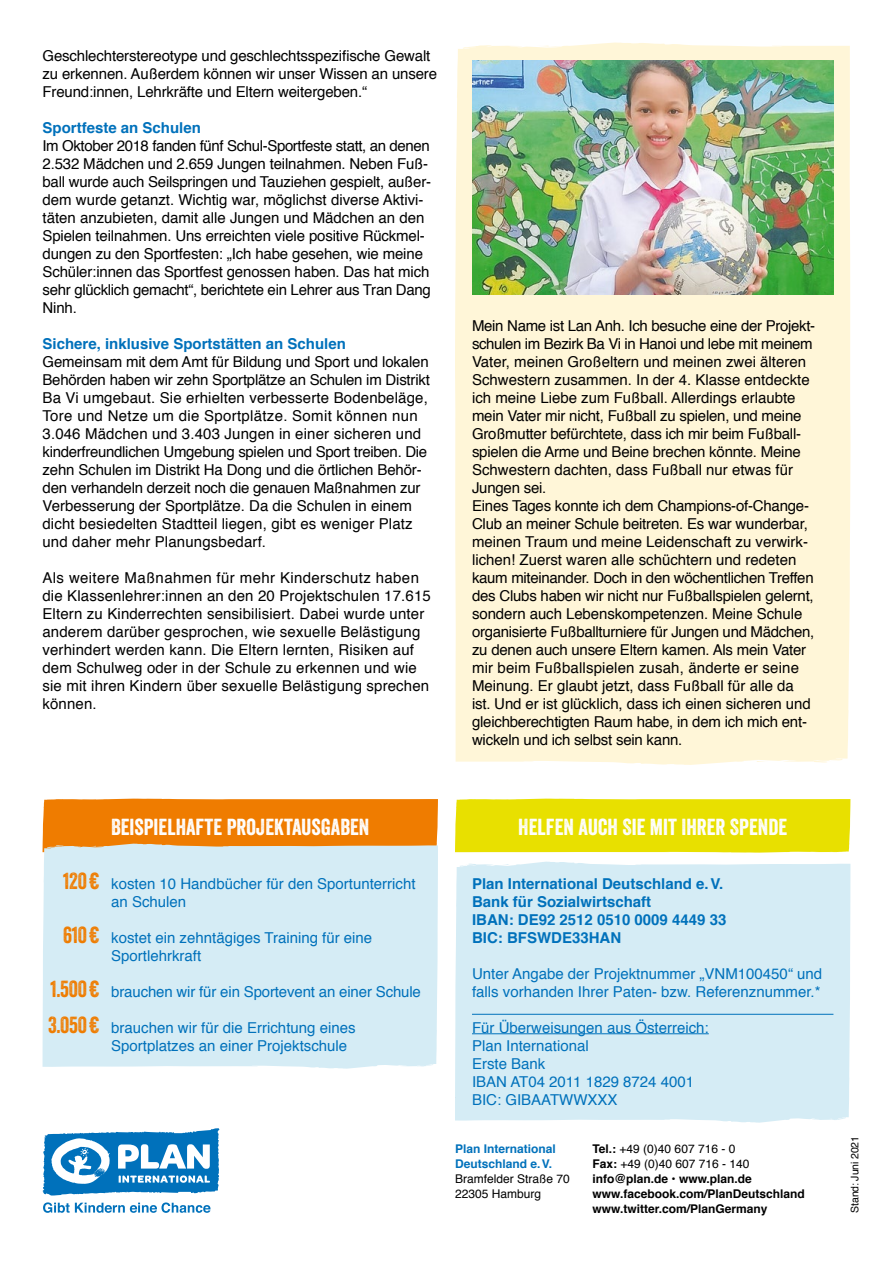
<style>
.page{position:relative;width:893px;height:1263px;background:#fff}
.page>*{position:absolute;margin:0;border:0;box-sizing:border-box;transform-origin:0 0}
.t1{font:22.5px "Veneer";color:#fff}
.t2{font:22.5px/36px "Veneer";letter-spacing:-.015em;color:#ef7c00}
.t3{font:15px/18px "Helvetica";letter-spacing:-.01em;color:#000}
.t4{font:15px/18px "Helvetica";color:#0071bb}
.t5{font:15px/18px "Helvetica";letter-spacing:.01em;color:#000}
.t6{font:700 15px/18px "Helvetica";color:#0071bb}
.t7{font:700 12px/15px "Helvetica";color:#000}
.t8{font:700 12px/15px "Helvetica";color:#0071bb}
.t9{font:12px/15px "Helvetica";color:#000}
.t10{font:10.5px "Helvetica";letter-spacing:-.015em;color:#000}
.s1{font-weight:400}
</style>
<div class="page">
<svg style="left:42px;top:1128px;width:178px;height:67px"></svg>
<svg style="left:43px;top:1202px;width:167px;height:11px"></svg>
<div style="left:455px;top:799px;width:395px;height:54px;background:#e8e000"></div>
<div style="left:43px;top:799px;width:395px;height:44px;background:#ef7c00"></div>
<div style="left:455px;top:861px;width:395px;height:262px;background:#d5ecf5"></div>
<hr style="left:472px;top:1033px;width:237px;height:1px;background:#0071bb">
<hr style="left:472px;top:1014px;width:361px;height:1px;background:#0071bb">
<div style="left:43px;top:843px;width:395px;height:226px;background:#d5ecf5"></div>
<div style="left:455px;top:42px;width:395px;height:723px;background:#fff6d8"></div>
<img style="left:472px;top:61px;width:361px;height:234px">
<p class="t3" style="left:43px;top:47px;width:396px">Geschlechterstereotype und geschlechtsspezifische Gewalt zu erkennen. Außerdem können wir unser Wissen an unsere<br>Freund:innen, Lehrkräfte und Eltern weitergeben.“</p>
<p class="t6" style="left:43px;top:118px;width:160px">Sportfeste an Schulen</p>
<p class="t3" style="left:43px;top:137px;width:390px">Im Oktober 2018 fanden fünf Schul-Sportfeste statt, an denen 2.532 Mädchen und 2.659 Jungen teilnahmen. Neben Fuß&shy;ball wurde auch Seilspringen und Tauziehen gespielt, außer&shy;dem wurde getanzt. Wichtig war, möglichst diverse Aktivi&shy;täten anzubieten, damit alle Jungen und Mädchen an den Spielen teilnahmen. Uns erreichten viele positive Rückmel&shy;dungen zu den Sportfesten: „Ich habe gesehen, wie meine Schüler:innen das Sportfest genossen haben. Das hat mich sehr glücklich gemacht“, berichtete ein Lehrer aus Tran Dang Ninh.</p>
<p class="t6" style="left:43px;top:334px;width:305px">Sichere, inklusive Sportstätten an Schulen</p>
<p class="t3" style="left:43px;top:353px;width:389px">Gemeinsam mit dem Amt für Bildung und Sport und lokalen Behörden haben wir zehn Sportplätze an Schulen im Distrikt Ba Vi umgebaut. Sie erhielten verbesserte Bodenbeläge, Tore und Netze um die Sportplätze. Somit können nun 3.046 Mädchen und 3.403 Jungen in einer sicheren und kinderfreundlichen Umgebung spielen und Sport treiben. Die zehn Schulen im Distrikt Ha Dong und die örtlichen Behör&shy;den verhandeln derzeit noch die genauen Maßnahmen zur Verbesserung der Sportplätze. Da die Schulen in einem dicht besiedelten Stadtteil liegen, gibt es weniger Platz und daher mehr Planungsbedarf.</p>
<p class="t5" style="left:43px;top:569px;width:390px">Als weitere Maßnahmen für mehr Kinderschutz haben die Klassenlehrer:innen an den 20 Projektschulen 17.615<br>Eltern zu Kinderrechten sensibilisiert. Dabei wurde unter anderem darüber gesprochen, wie sexuelle Belästigung verhindert werden kann. Die Eltern lernten, Risiken auf dem Schulweg oder in der Schule zu erkennen und wie sie mit ihren Kindern über sexuelle Belästigung sprechen können.</p>
<p class="t3" style="left:472px;top:317px;width:344px">Mein Name ist Lan Anh. Ich besuche eine der Projekt&shy;schulen im Bezirk Ba Vi in Hanoi und lebe mit meinem Vater, meinen Großeltern und meinen zwei älteren Schwestern zusammen. In der 4. Klasse entdeckte ich meine Liebe zum Fußball. Allerdings erlaubte mein Vater mir nicht, Fußball zu spielen, und meine Großmutter befürchtete, dass ich mir beim Fußball&shy;spielen die Arme und Beine brechen könnte. Meine Schwestern dachten, dass Fußball nur etwas für Jungen sei.<br>Eines Tages konnte ich dem Champions-of-Change-Club an meiner Schule beitreten. Es war wunderbar, meinen Traum und meine Leidenschaft zu verwirk&shy;lichen! Zuerst waren alle schüchtern und redeten kaum miteinander. Doch in den wöchentlichen Treffen des Clubs haben wir nicht nur Fußballspielen gelernt, sondern auch Lebenskompetenzen. Meine Schule organisierte Fußballturniere für Jungen und Mädchen, zu denen auch unsere Eltern kamen. Als mein Vater mir beim Fußballspielen zusah, änderte er seine Meinung. Er glaubt jetzt, dass Fußball für alle da ist. Und er ist glücklich, dass ich einen sicheren und gleichberechtigten Raum habe, in dem ich mich ent&shy;wickeln und ich selbst sein kann.</p>
<h1 class="t1" style="left:111px;top:813px;width:260px">BEISPIELHAFTE PROJEKTAUSGABEN</h1>
<h1 class="t1" style="left:518px;top:813px;width:270px">HELFEN AUCH SIE MIT IHRER SPENDE</h1>
<h1 class="t2" style="left:63px;top:862px;width:38px">120€</h1>
<h1 class="t2" style="left:63px;top:916px;width:38px">610€</h1>
<h1 class="t2" style="left:48px;top:970px;width:53px">1.500€<br>3.050€</h1>
<p class="t4" style="left:111px;top:875px;width:306px">kosten 10 Handbücher für den Sportunterricht an Schulen</p>
<p class="t4" style="left:111px;top:929px;width:263px">kostet ein zehntägiges Training für eine<br>Sportlehrkraft</p>
<p class="t4" style="left:111px;top:983px;width:311px">brauchen wir für ein Sportevent an einer Schule</p>
<p class="t4" style="left:111px;top:1019px;width:246px">brauchen wir für die Errichtung eines<br>Sportplatzes an einer Projektschule</p>
<p class="t6" style="left:472px;top:874px;width:256px">Plan International Deutschland e.V.<br>Bank für Sozialwirtschaft<br>IBAN: DE92 2512 0510 0009 4449 33<br>BIC: BFSWDE33HAN</p>
<p class="t4" style="left:472px;top:965px;width:352px">Unter Angabe der Projektnummer „VNM100450“ und falls vorhanden Ihrer Paten- bzw. Referenznummer.*</p>
<p class="t4" style="left:472px;top:1019px;width:238px">Für Überweisungen aus Österreich:<br>Plan International<br>Erste Bank<br>IBAN AT04 2011 1829 8724 4001<br>BIC: GIBAATWWXXX</p>
<p class="t8" style="left:455px;top:1141px;width:102px">Plan International<br>Deutschland e.V.</p>
<p class="t9" style="left:455px;top:1171px;width:116px">Bramfelder Straße 70<br>22305 Hamburg</p>
<p class="t7" style="left:592px;top:1141px;width:214px">Tel.: <span class="s1">+49 (0)40 607 716 - 0<br></span>Fax: <span class="s1">+49 (0)40 607 716 - 140 </span>info@plan.de • www.plan.de www.facebook.com/PlanDeutschland www.twitter.com/PlanGermany</p>
<p class="t10" style="left:846px;top:1213px;width:78px;rotate:-90deg">Stand: Juni 2021</p>
</div>
